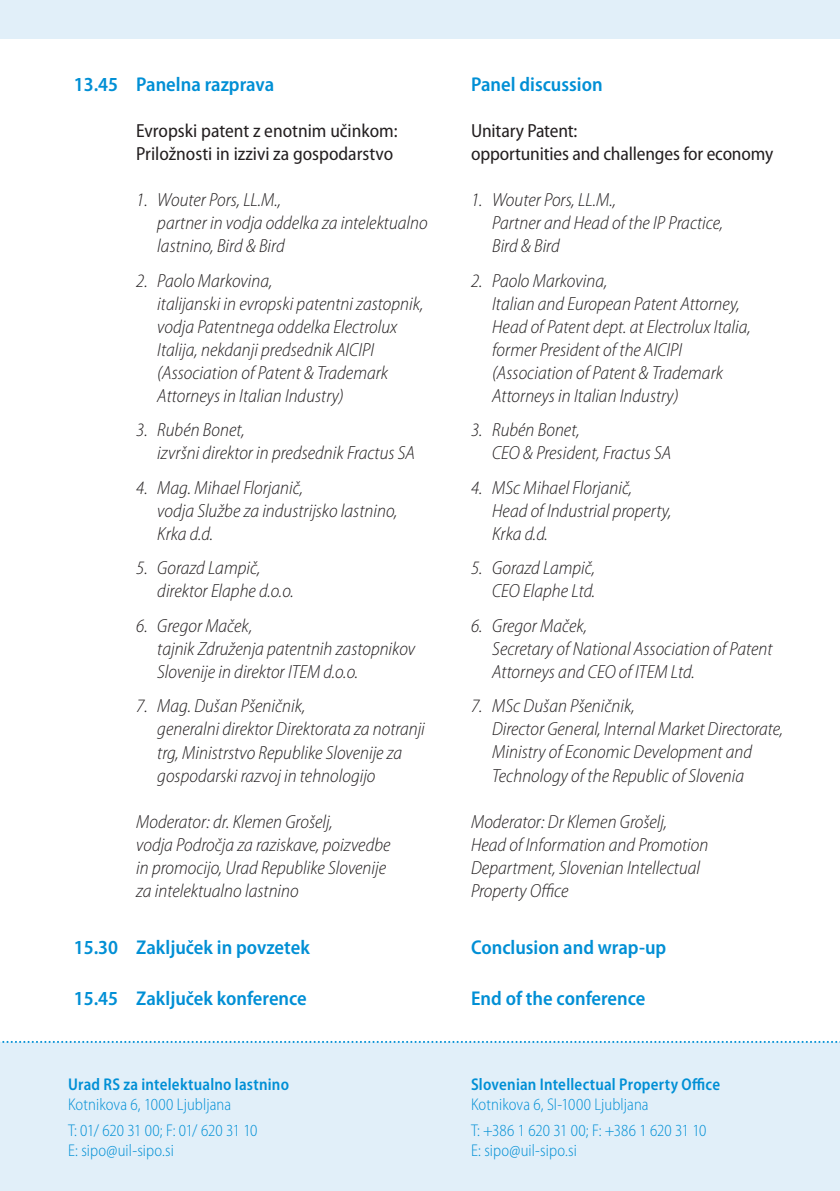
<style>
.page{position:relative;width:840px;height:1191px;background:#fff}
.page>*{position:absolute;margin:0;border:0;box-sizing:border-box;transform-origin:0 0}
.t1{font:600 semi-condensed 20px "Myriad Pro";color:#008fd5}
.t2{font:italic 300 semi-condensed 19px/23px "Myriad Pro";color:#231f20}
.t3{font:semi-condensed 19px/23px "Myriad Pro";letter-spacing:-.005em;color:#231f20}
.t4{font:300 semi-condensed 17px/25.6px "Myriad Pro";letter-spacing:.005em;color:#008fd5;scale:.95 1}
.t5{font:600 semi-condensed 17px "Myriad Pro";letter-spacing:.015em;color:#008fd5;scale:.95 1}
</style>
<div class="page">
<div style="left:0;top:0;width:839px;height:39px;background:#e1eff9"></div>
<div style="left:0;top:1042px;width:839px;height:149px;background:#e1eff9"></div>
<svg style="left:0;top:1041px;width:840px;height:2px"></svg>
<p class="t1" style="left:74px;top:73px;width:202px">13.45 Panelna razprava</p>
<p class="t3" style="left:136px;top:120px;width:263px">Evropski patent z enotnim učinkom:<br>Priložnosti in izzivi za gospodarstvo</p>
<p class="t2" style="left:157px;top:189px;width:272px;text-indent:-21px">1. Wouter Pors, LL.M.,<br>partner in vodja oddelka za intelektualno lastnino, Bird &amp; Bird</p>
<p class="t2" style="left:157px;top:269px;width:268px;text-indent:-21px">2. Paolo Markovina,<br>italijanski in evropski patentni zastopnik, vodja Patentnega oddelka Electrolux Italija, nekdanji predsednik AICIPI (Association of Patent &amp; Trademark Attorneys in Italian Industry)</p>
<p class="t2" style="left:157px;top:419px;width:259px;text-indent:-21px">3. Rubén Bonet,<br>izvršni direktor in predsednik Fractus SA</p>
<p class="t2" style="left:157px;top:476px;width:241px;text-indent:-21px">4. Mag. Mihael Florjanič,<br>vodja Službe za industrijsko lastnino,<br>Krka d.d.</p>
<p class="t2" style="left:157px;top:557px;width:138px;text-indent:-21px">5. Gorazd Lampič, direktor Elaphe d.o.o.</p>
<p class="t2" style="left:157px;top:614px;width:259px;text-indent:-21px">6. Gregor Maček,<br>tajnik Združenja patentnih zastopnikov<br>Slovenije in direktor ITEM d.o.o.</p>
<p class="t2" style="left:157px;top:695px;width:269px;text-indent:-21px">7. Mag. Dušan Pšeničnik,<br>generalni direktor Direktorata za notranji trg, Ministrstvo Republike Slovenije za gospodarski razvoj in tehnologijo</p>
<p class="t2" style="left:136px;top:810px;width:256px">Moderator: dr. Klemen Grošelj,<br>vodja Področja za raziskave, poizvedbe in promocijo, Urad Republike Slovenije za intelektualno lastnino</p>
<p class="t1" style="left:74px;top:936px;width:237px">15.30 Zaključek in povzetek</p>
<p class="t1" style="left:74px;top:987px;width:234px">15.45 Zaključek konference</p>
<p class="t5" style="left:68px;top:1075px;width:234px">Urad RS za intelektualno lastnino</p>
<p class="t4" style="left:68px;top:1092px;width:201px">Kotnikova 6, 1000 Ljubljana<br>T: 01/ 620 31 00; F: 01/ 620 31 10</p>
<p class="t4" style="left:68px;top:1137px;width:113px">E: sipo@uil-sipo.si</p>
<p class="t1" style="left:471px;top:73px;width:133px">Panel discussion</p>
<p class="t3" style="left:471px;top:120px;width:303px">Unitary Patent:<br>opportunities and challenges for economy</p>
<p class="t2" style="left:492px;top:189px;width:232px;text-indent:-21px">1. Wouter Pors, LL.M.,<br>Partner and Head of the IP Practice,<br>Bird &amp; Bird</p>
<p class="t2" style="left:492px;top:269px;width:260px;text-indent:-21px">2. Paolo Markovina,<br>Italian and European Patent Attorney, Head of Patent dept. at Electrolux Italia, former President of the AICIPI (Association of Patent &amp; Trademark Attorneys in Italian Industry)</p>
<p class="t2" style="left:492px;top:419px;width:180px;text-indent:-21px">3. Rubén Bonet,<br>CEO &amp; President, Fractus SA</p>
<p class="t2" style="left:492px;top:476px;width:181px;text-indent:-21px">4. MSc Mihael Florjanič,<br>Head of Industrial property,<br>Krka d.d.</p>
<p class="t2" style="left:471px;top:557px;width:126px;text-align:right">5. Gorazd Lampič,<br>CEO Elaphe Ltd.</p>
<p class="t2" style="left:492px;top:614px;width:282px;text-indent:-21px">6. Gregor Maček,<br>Secretary of National Association of Patent<br>Attorneys and CEO of ITEM Ltd.</p>
<p class="t2" style="left:492px;top:695px;width:292px;text-indent:-21px">7. MSc Dušan Pšeničnik,<br>Director General, Internal Market Directorate, Ministry of Economic Development and Technology of the Republic of Slovenia</p>
<p class="t2" style="left:471px;top:810px;width:239px">Moderator: Dr Klemen Grošelj,<br>Head of Information and Promotion<br>Department, Slovenian Intellectual<br>Property Office</p>
<p class="t1" style="left:471px;top:936px;width:197px">Conclusion and wrap-up</p>
<p class="t1" style="left:471px;top:987px;width:176px">End of the conference</p>
<p class="t5" style="left:471px;top:1075px;width:263px">Slovenian Intellectual Property Office</p>
<p class="t4" style="left:471px;top:1092px;width:249px">Kotnikova 6, SI-1000 Ljubljana<br>T: +386 1 620 31 00; F: +386 1 620 31 10</p>
<p class="t4" style="left:471px;top:1137px;width:113px">E: sipo@uil-sipo.si</p>
</div>
